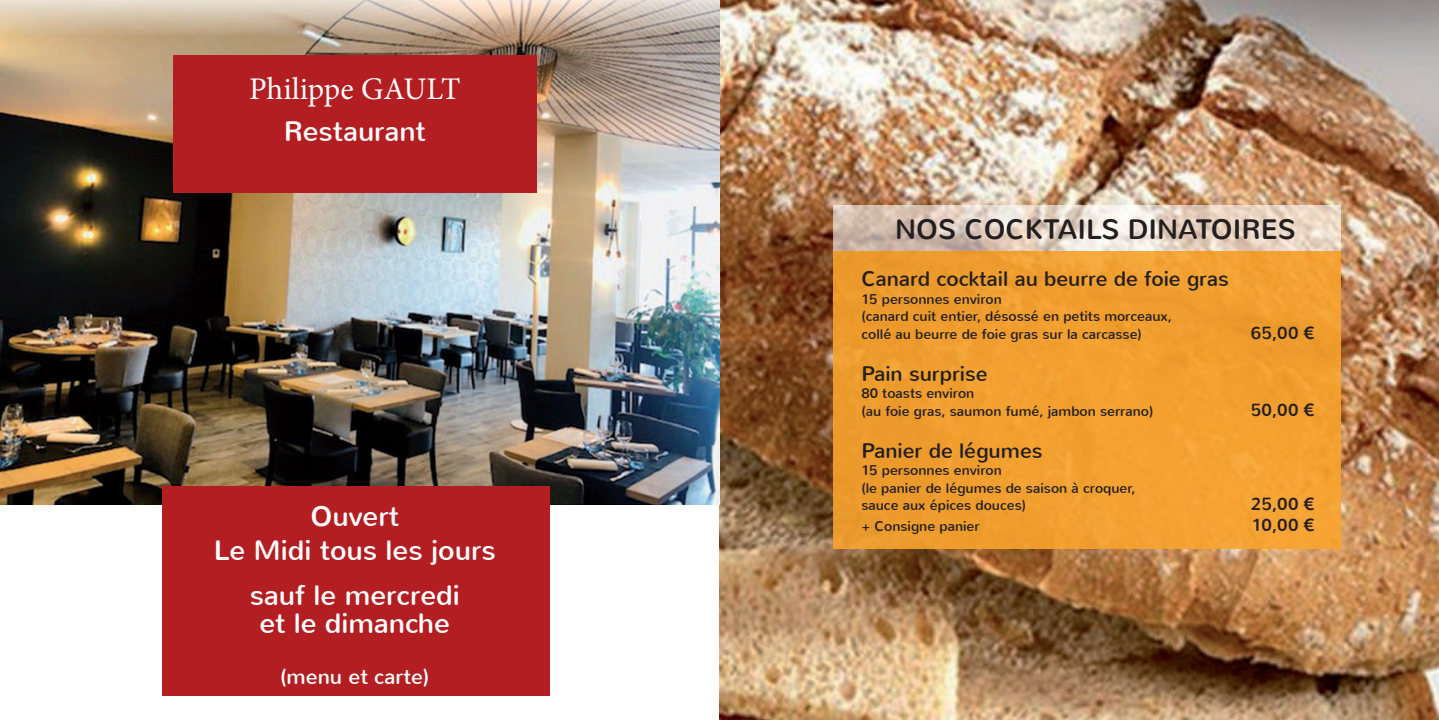
<style>
.page{position:relative;width:1439px;height:720px;background:#fff}
.page>*{position:absolute;margin:0;border:0;box-sizing:border-box;transform-origin:0 0}
.t1{font:31.5px "Minion Pro";color:#fdfdfd}
.t2{font:28px/33.6px "Nunito";color:#fff;text-align:center}
.t3{font:28px "Nunito";color:#231f20}
.t4{font:28px "Nunito";color:#fdfdfd}
.t5{font:21px "Nunito";color:#231f20}
.t6{font:21px "Nunito";color:#fff}
.t7{font:17.5px/21.2px "Nunito";letter-spacing:.005em;color:#231f20}
.t8{font:14px/17.5px "Nunito";color:#231f20}
</style>
<div class="page">
<img style="left:719px;top:0;width:720px;height:719px">
<div style="left:833px;top:251px;width:508px;height:297px;background:#f19f2f"></div>
<svg style="left:833px;top:205px;width:508px;height:46px;background:#e1d0c2"></svg>
<img style="left:0;top:0;width:719px;height:504px">
<div style="left:173px;top:56px;width:364px;height:137px;background:#b21e22"></div>
<div style="left:162px;top:486px;width:387px;height:146px;background:#b21e22"></div>
<div style="left:162px;top:549px;width:387px;height:146px;background:#b21e22"></div>
<h1 class="t1" style="left:249px;top:67px;width:213px">Philippe GAULT</h1>
<h2 class="t4" style="left:284px;top:113px;width:143px">Restaurant</h2>
<h2 class="t2" style="left:214px;top:499px;width:283px">Ouvert<br>Le Midi tous les jours</h2>
<h2 class="t2" style="left:250px;top:581px;width:211px;line-height:28px">sauf le mercredi et le dimanche</h2>
<h3 class="t6" style="left:280px;top:662px;width:151px">(menu et carte)</h3>
<h2 class="t3" style="left:895px;top:211px;width:402px">NOS COCKTAILS DINATOIRES</h2>
<h3 class="t5" style="left:861px;top:265px;width:369px">Canard cocktail au beurre de foie gras</h3>
<p class="t8" style="left:861px;top:290px;width:312px">15 personnes environ<br>(canard cuit entier, désossé en petits morceaux, collé au beurre de foie gras sur la carcasse)</p>
<h3 class="t5" style="left:861px;top:359px;width:128px">Pain surprise</h3>
<p class="t8" style="left:861px;top:384px;width:293px">80 toasts environ<br>(au foie gras, saumon fumé, jambon serrano)</p>
<h3 class="t5" style="left:861px;top:436px;width:183px">Panier de légumes</h3>
<p class="t8" style="left:861px;top:461px;width:276px">15 personnes environ<br>(le panier de légumes de saison à croquer, sauce aux épices douces)</p>
<p class="t8" style="left:861px;top:517px;width:120px">+ Consigne panier</p>
<p class="t7" style="left:1251px;top:322px;width:66px">65,00 €</p>
<p class="t7" style="left:1251px;top:399px;width:66px">50,00 €</p>
<p class="t7" style="left:1251px;top:493px;width:66px">25,00 €<br>10,00 €</p>
</div>
